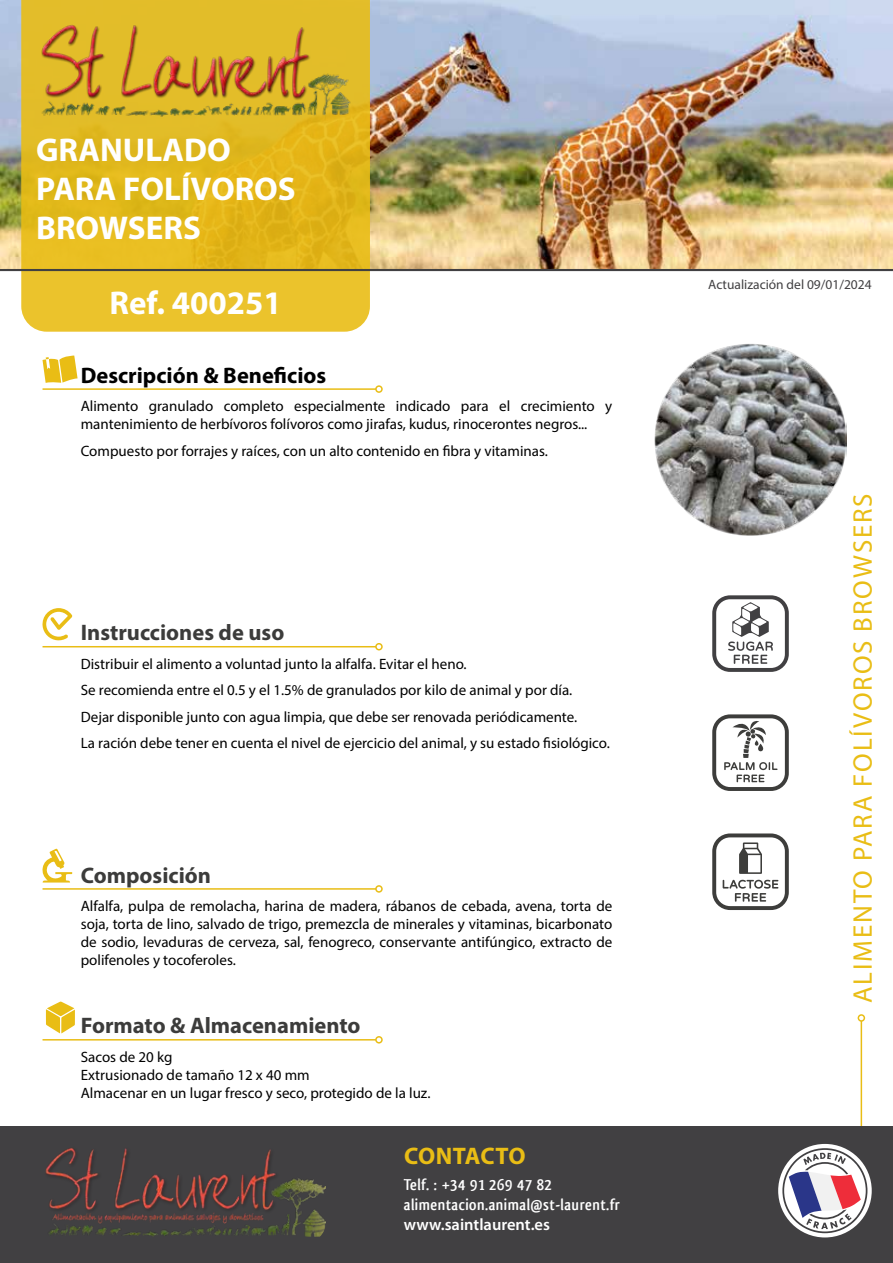
<style>
.page{position:relative;width:893px;height:1263px;background:#fff}
.page>*{position:absolute;margin:0;border:0;box-sizing:border-box;transform-origin:0 0}
.t1{font:700 33px/39px "Myriad Pro";color:#fff}
.t2{font:27px "Myriad Pro";letter-spacing:.07em;color:#e9bd15}
.t3{font:700 24px "Myriad Pro";letter-spacing:-.005em;color:#e9bd15}
.t4{font:700 22.5px "Myriad Pro";color:#3c3c3b}
.t5{font:700 22.5px "Myriad Pro";color:#000}
.t6{font:700 16.5px/19.8px "Qlassik";letter-spacing:.025em;color:#fff}
.t7{font:600 16.5px "Myriad Pro";color:#fff}
.t8{font:15px/18px "Myriad Pro";color:#000}
.t9{font:13.5px "Myriad Pro";color:#414042}
</style>
<div class="page">
<img style="left:0;top:0;width:893px;height:269px">
<hr style="left:861px;top:1021px;width:1px;height:117px;background:#e9bd15">
<div style="left:858px;top:1014px;width:7px;height:8px;border:2px solid #e9bd15;border-radius:50%"></div>
<svg style="left:21px;top:0;width:349px;height:332px;background:#e4bb23"></svg>
<div style="left:0;top:1127px;width:893px;height:136px;background:#414042"></div>
<hr style="left:0;top:269px;width:893px;height:2px;background:#414042">
<img style="left:45px;top:1148px;width:281px;height:89px">
<img style="left:655px;top:344px;width:191px;height:191px">
<hr style="left:43px;top:888px;width:333px;height:2px;background:#e9bd15">
<div style="left:375px;top:885px;width:8px;height:8px;border:2px solid #e9bd15;border-radius:50%"></div>
<svg style="left:42px;top:848px;width:30px;height:34px"></svg>
<hr style="left:43px;top:1039px;width:333px;height:1px;background:#e9bd15">
<div style="left:375px;top:1036px;width:8px;height:7px;border:2px solid #e9bd15;border-radius:50%"></div>
<svg style="left:46px;top:1001px;width:29px;height:32px"></svg>
<svg style="left:42px;top:608px;width:31px;height:33px"></svg>
<hr style="left:43px;top:646px;width:333px;height:1px;background:#e9bd15">
<div style="left:375px;top:643px;width:8px;height:7px;border:2px solid #e9bd15;border-radius:50%"></div>
<img style="left:36px;top:21px;width:319px;height:96px">
<svg style="left:43px;top:356px;width:35px;height:27px"></svg>
<hr style="left:43px;top:388px;width:333px;height:2px;background:#e9bd15">
<div style="left:375px;top:385px;width:8px;height:8px;border:2px solid #e9bd15;border-radius:50%"></div>
<svg style="left:712px;top:595px;width:77px;height:77px"></svg>
<div style="left:778px;top:1144px;width:94px;height:93px;background:#fff;border-radius:50%"></div>
<svg style="left:712px;top:714px;width:77px;height:77px"></svg>
<svg style="left:712px;top:833px;width:77px;height:77px"></svg>
<svg style="left:782px;top:1148px;width:85px;height:85px"></svg>
<h1 class="t1" style="left:36px;top:129px;width:261px">GRANULADO<br>PARA FOLÍVOROS<br>BROWSERS</h1>
<h1 class="t1" style="left:110px;top:282px;width:174px">Ref. 400251</h1>
<h3 class="t5" style="left:81px;top:360px;width:247px">Descripción &amp; Beneficios</h3>
<p class="t8" style="left:81px;top:397px;width:533px">Alimento granulado completo especialmente indicado para el crecimiento y mantenimiento de herbívoros folívoros como jirafas, kudus, rinocerontes negros...</p>
<p class="t8" style="left:81px;top:441px;width:469px">Compuesto por forrajes y raíces, con un alto contenido en fibra y vitaminas.</p>
<h3 class="t4" style="left:81px;top:618px;width:205px">Instrucciones de uso</h3>
<p class="t8" style="left:81px;top:650px;width:531px;line-height:26.5px">Distribuir el alimento a voluntad junto la alfalfa. Evitar el heno.<br>Se recomienda entre el 0.5 y el 1.5% de granulados por kilo de animal y por día.<br>Dejar disponible junto con agua limpia, que debe ser renovada periódicamente.<br>La ración debe tener en cuenta el nivel de ejercicio del animal, y su estado fisiológico.</p>
<h3 class="t4" style="left:81px;top:860px;width:132px">Composición</h3>
<p class="t8" style="left:81px;top:896px;width:533px;text-align:justify">Alfalfa, pulpa de remolacha, harina de madera, rábanos de cebada, avena, torta de soja, torta de lino, salvado de trigo, premezcla de minerales y vitaminas, bicarbonato de sodio, levaduras de cerveza, sal, fenogreco, conservante antifúngico, extracto de polifenoles y tocoferoles.</p>
<h3 class="t4" style="left:81px;top:1011px;width:281px">Formato &amp; Almacenamiento</h3>
<p class="t8" style="left:81px;top:1047px;width:351px">Sacos de 20 kg<br>Extrusionado de tamaño 12 x 40 mm<br>Almacenar en un lugar fresco y seco, protegido de la luz.</p>
<h3 class="t3" style="left:404px;top:1140px;width:123px">CONTACTO</h3>
<p class="t6" style="left:404px;top:1174px;width:217px">Telf. : +34 91 269 47 82 alimentacion.animal@st-laurent.fr</p>
<p class="t7" style="left:404px;top:1213px;width:147px">www.saintlaurent.es</p>
<p class="t9" style="left:708px;top:276px;width:165px">Actualización del 09/01/2024</p>
<h2 class="t2" style="left:846px;top:1003px;width:511px;rotate:-90deg">ALIMENTO PARA FOLÍVOROS BROWSERS</h2>
</div>
